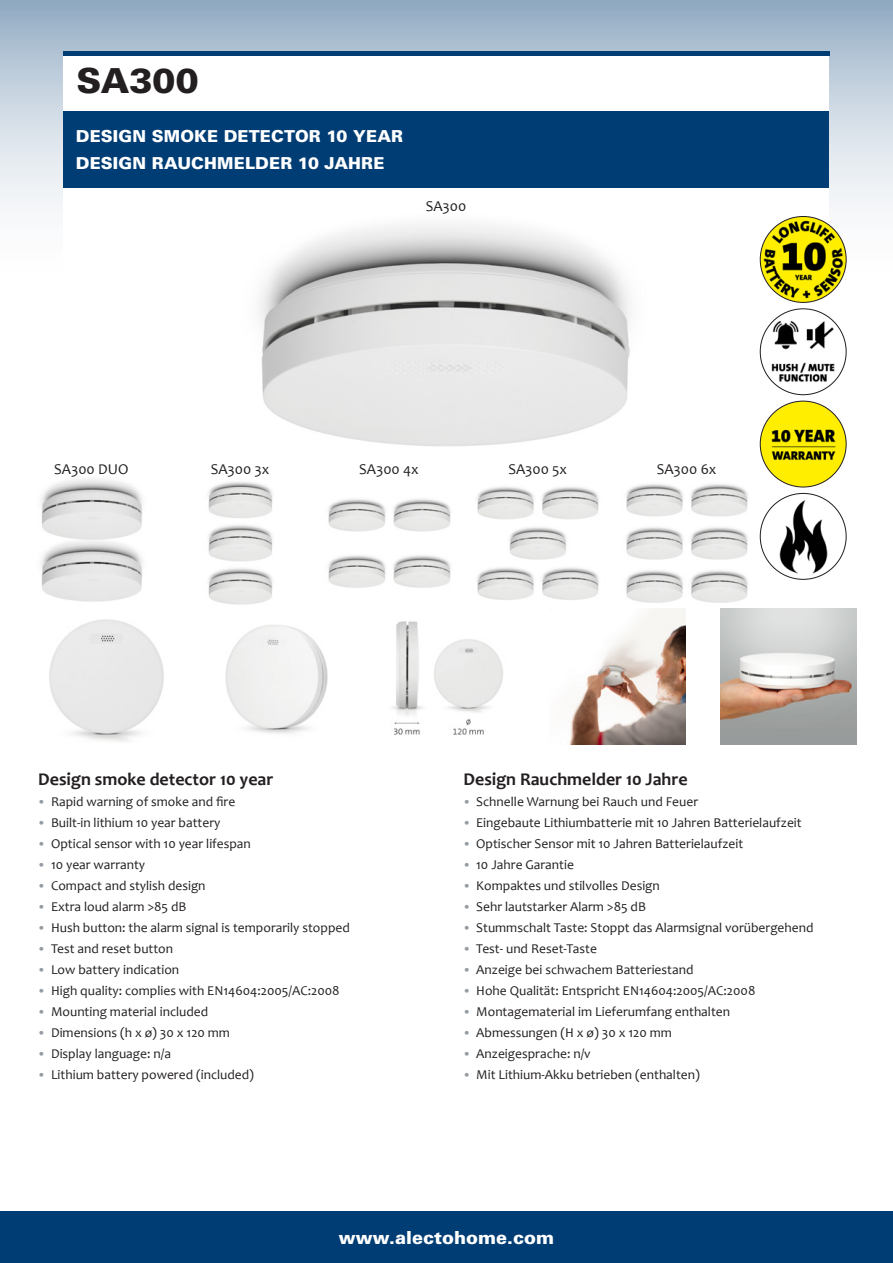
<style>
.page{position:relative;width:893px;height:1263px;background:#fff}
.page>*{position:absolute;margin:0;border:0;box-sizing:border-box;transform-origin:0 0}
.t1{font:900 34.5px "Univers LT Std";letter-spacing:-.005em;color:#231f20}
._03_Babycare_Basis_B{font:700 18px "Candara";color:#231f20}
.t2{font:900 18px "Univers LT Std";color:#fff}
.t3{font:900 16.5px "Univers LT Std";letter-spacing:.01em;color:#fff}
.t4{font:15px "Candara";color:#231f20}
.t5{font:13.5px "Candara";color:#231f20}
.s1{font-family:"Calibri";font-weight:300;color:#959ca1}
</style>
<div class="page">
<svg style="left:0;top:0;width:893px;height:295px"></svg>
<div style="left:0;top:1212px;width:893px;height:51px;background:#003d74"></div>
<div style="left:64px;top:51px;width:765px;height:557px;background:#fff"></div>
<div style="left:63px;top:112px;width:766px;height:76px;background:#003d74"></div>
<img style="left:567px;top:608px;width:119px;height:136px">
<img style="left:721px;top:608px;width:136px;height:136px">
<img style="left:392px;top:621px;width:111px;height:114px">
<img style="left:225px;top:625px;width:103px;height:109px">
<img style="left:259px;top:224px;width:371px;height:223px">
<hr style="left:63px;top:51px;width:766px;height:4px;background:#003d74">
<img style="left:49px;top:619px;width:115px;height:123px">
<img style="left:41px;top:479px;width:102px;height:123px">
<img style="left:760px;top:493px;width:86px;height:86px;border-radius:42px">
<img style="left:763px;top:311px;width:81px;height:81px">
<img style="left:760px;top:401px;width:86px;height:86px;border-radius:43px">
<img style="left:760px;top:216px;width:86px;height:86px;border-radius:43px">
<img style="left:208px;top:482px;width:65px;height:123px">
<img style="left:328px;top:499px;width:123px;height:89px">
<img style="left:477px;top:487px;width:122px;height:113px">
<img style="left:626px;top:484px;width:122px;height:119px">
<p class="t1" style="left:77px;top:59px;width:124px">SA300</p>
<p class="t3" style="left:76px;top:126px;width:329px">DESIGN SMOKE DETECTOR 10 YEAR</p>
<p class="t3" style="left:76px;top:153px;width:310px">DESIGN RAUCHMELDER 10 JAHRE</p>
<p class="t4" style="left:426px;top:196px;width:42px">SA300</p>
<p class="t4" style="left:54px;top:460px;width:76px">SA300 DUO</p>
<p class="t4" style="left:211px;top:460px;width:60px">SA300 3x</p>
<p class="t4" style="left:359px;top:460px;width:61px">SA300 4x</p>
<p class="t4" style="left:508px;top:460px;width:60px">SA300 5x</p>
<p class="t4" style="left:657px;top:460px;width:61px">SA300 6x</p>
<p class="_03_Babycare_Basis_B" style="left:38px;top:768px;width:237px">Design smoke detector 10 year</p>
<p class="t5" style="left:38px;top:793px;width:198px"><span class="s1">•</span> Rapid warning of smoke and fire</p>
<p class="t5" style="left:38px;top:814px;width:184px"><span class="s1">•</span> Built-in lithium 10 year battery</p>
<p class="t5" style="left:38px;top:835px;width:214px"><span class="s1">•</span> Optical sensor with 10 year lifespan</p>
<p class="t5" style="left:38px;top:856px;width:108px"><span class="s1">•</span> 10 year warranty</p>
<p class="t5" style="left:38px;top:877px;width:169px"><span class="s1">•</span> Compact and stylish design</p>
<p class="t5" style="left:38px;top:898px;width:150px"><span class="s1">•</span> Extra loud alarm &gt;85 dB</p>
<p class="t5" style="left:38px;top:919px;width:313px"><span class="s1">•</span> Hush button: the alarm signal is temporarily stopped</p>
<p class="t5" style="left:38px;top:940px;width:136px"><span class="s1">•</span> Test and reset button</p>
<p class="t5" style="left:38px;top:961px;width:142px"><span class="s1">•</span> Low battery indication</p>
<p class="t5" style="left:38px;top:982px;width:303px"><span class="s1">•</span> High quality: complies with EN14604:2005/AC:2008</p>
<p class="t5" style="left:38px;top:1003px;width:172px"><span class="s1">•</span> Mounting material included</p>
<p class="t5" style="left:38px;top:1024px;width:193px"><span class="s1">•</span> Dimensions (h x ø) 30 x 120 mm</p>
<p class="t5" style="left:38px;top:1045px;width:134px"><span class="s1">•</span> Display language: n/a</p>
<p class="t5" style="left:38px;top:1066px;width:217px"><span class="s1">•</span> Lithium battery powered (included)</p>
<p class="_03_Babycare_Basis_B" style="left:463px;top:768px;width:226px">Design Rauchmelder 10 Jahre</p>
<p class="t5" style="left:463px;top:793px;width:236px"><span class="s1">•</span> Schnelle Warnung bei Rauch und Feuer</p>
<p class="t5" style="left:463px;top:814px;width:340px"><span class="s1">•</span> Eingebaute Lithiumbatterie mit 10 Jahren Batterielaufzeit</p>
<p class="t5" style="left:463px;top:835px;width:281px"><span class="s1">•</span> Optischer Sensor mit 10 Jahren Batterielaufzeit</p>
<p class="t5" style="left:463px;top:856px;width:112px"><span class="s1">•</span> 10 Jahre Garantie</p>
<p class="t5" style="left:463px;top:877px;width:198px"><span class="s1">•</span> Kompaktes und stilvolles Design</p>
<p class="t5" style="left:463px;top:898px;width:184px"><span class="s1">•</span> Sehr lautstarker Alarm &gt;85 dB</p>
<p class="t5" style="left:463px;top:919px;width:352px"><span class="s1">•</span> Stummschalt Taste: Stoppt das Alarmsignal vorübergehend</p>
<p class="t5" style="left:463px;top:940px;width:135px"><span class="s1">•</span> Test- und Reset-Taste</p>
<p class="t5" style="left:463px;top:961px;width:231px"><span class="s1">•</span> Anzeige bei schwachem Batteriestand</p>
<p class="t5" style="left:463px;top:982px;width:293px"><span class="s1">•</span> Hohe Qualität: Entspricht EN14604:2005/AC:2008</p>
<p class="t5" style="left:463px;top:1003px;width:268px"><span class="s1">•</span> Montagematerial im Lieferumfang enthalten</p>
<p class="t5" style="left:463px;top:1024px;width:210px"><span class="s1">•</span> Abmessungen (H x ø) 30 x 120 mm</p>
<p class="t5" style="left:463px;top:1045px;width:129px"><span class="s1">•</span> Anzeigesprache: n/v</p>
<p class="t5" style="left:463px;top:1066px;width:238px"><span class="s1">•</span> Mit Lithium-Akku betrieben (enthalten)</p>
<p class="t2" style="left:339px;top:1226px;width:217px">www.alectohome.com</p>
</div>
